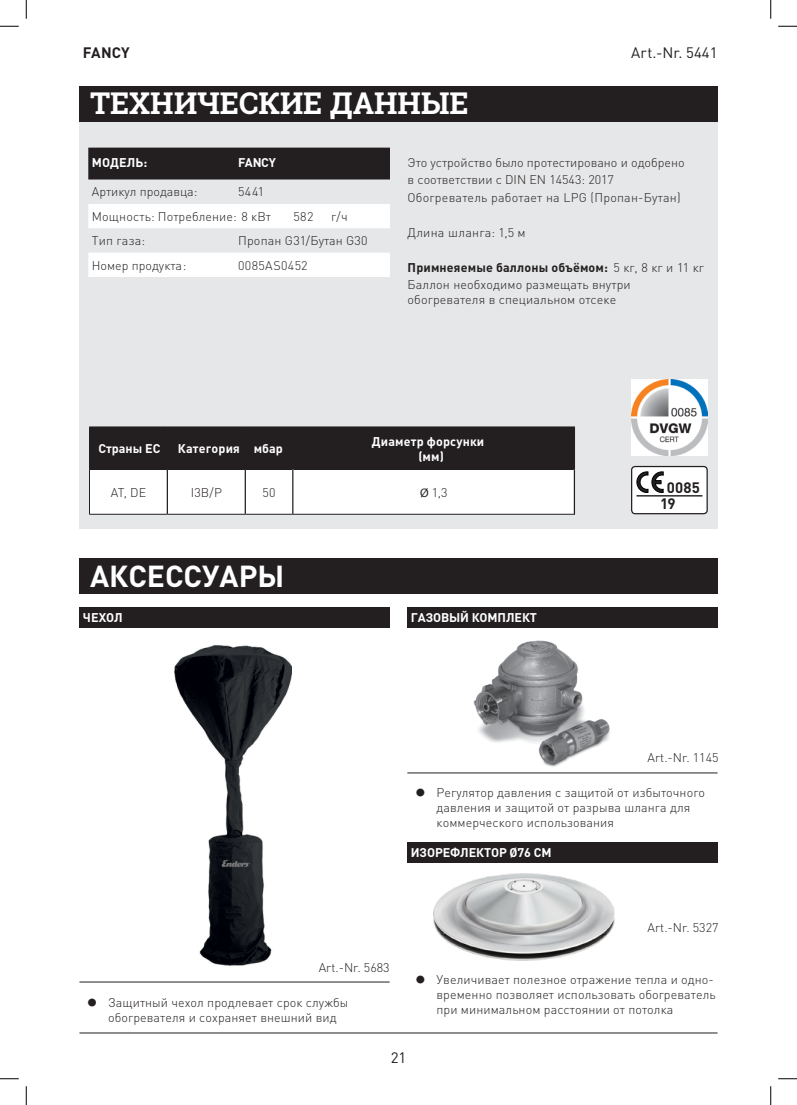
<style>
.page{position:relative;width:797px;height:1105px;background:#fff}
.page>*{position:absolute;margin:0;border:0;box-sizing:border-box;transform-origin:0 0}
.t1{font:700 30px "Roboto Slab";color:#fff}
.t2{font:700 30px "DIN Pro";color:#fff}
.t3{font:15px "DIN Pro";color:#231f20}
.t4{font:700 15px/16.8px "DIN Pro";letter-spacing:.005em;color:#231f20}
.t5{font:300 12.5px/15px "DIN Pro";letter-spacing:.005em;color:#231f20}
.t6{font:700 12.5px/15px "DIN Pro";color:#fff;text-align:center}
.t7{font:300 12.5px "DIN Pro";letter-spacing:.03em;color:#231f20}
.s1{font-weight:700}
.s2{font-family:"Myriad Pro";font-weight:400}
.s3{font-family:"PF Din Text Cond Pro"}
</style>
<div class="page">
<div style="left:79px;top:122px;width:638px;height:406px;background:#e6e7e8"></div>
<hr style="left:79px;top:1032px;width:638px;height:1px;background:#231f20">
<div style="left:631px;top:466px;width:76px;height:48px;background:#fff;border-radius:4px"></div>
<div style="left:631px;top:466px;width:76px;height:48px;border:1px solid #231f20;border-radius:4px"></div>
<div style="left:88px;top:148px;width:302px;height:31px;background:#231f20"></div>
<svg style="left:88px;top:204px;width:302px;height:73px"></svg>
<svg style="left:90px;top:428px;width:484px;height:86px;background:#939292"></svg>
<hr style="left:167px;top:427px;width:1px;height:42px;background:#231f20">
<hr style="left:245px;top:427px;width:1px;height:42px;background:#231f20">
<hr style="left:167px;top:470px;width:1px;height:44px;background:#231f20">
<hr style="left:245px;top:470px;width:1px;height:44px;background:#231f20">
<hr style="left:89px;top:427px;width:78px;height:1px;background:#231f20">
<hr style="left:89px;top:427px;width:1px;height:42px;background:#231f20">
<hr style="left:167px;top:427px;width:78px;height:1px;background:#231f20">
<hr style="left:245px;top:427px;width:48px;height:1px;background:#231f20">
<hr style="left:293px;top:427px;width:282px;height:1px;background:#231f20">
<hr style="left:89px;top:469px;width:78px;height:1px;background:#231f20">
<hr style="left:89px;top:470px;width:1px;height:44px;background:#231f20">
<hr style="left:167px;top:469px;width:78px;height:1px;background:#231f20">
<hr style="left:245px;top:469px;width:47px;height:1px;background:#231f20">
<hr style="left:293px;top:469px;width:281px;height:1px;background:#231f20">
<hr style="left:89px;top:514px;width:78px;height:1px;background:#231f20">
<hr style="left:167px;top:514px;width:78px;height:1px;background:#231f20">
<hr style="left:245px;top:514px;width:48px;height:1px;background:#231f20">
<hr style="left:293px;top:514px;width:282px;height:1px;background:#231f20">
<hr style="left:292px;top:427px;width:1px;height:42px;background:#231f20">
<hr style="left:574px;top:427px;width:1px;height:42px;background:#231f20">
<hr style="left:292px;top:469px;width:1px;height:45px;background:#231f20">
<hr style="left:574px;top:469px;width:1px;height:45px;background:#231f20">
<svg style="left:636px;top:471px;width:28px;height:22px"></svg>
<hr style="left:636px;top:495px;width:66px;height:1px;background:#000">
<div style="left:79px;top:86px;width:638px;height:35px;background:#231f20"></div>
<img style="left:631px;top:379px;width:76px;height:77px">
<img style="left:427px;top:627px;width:234px;height:146px">
<div style="left:79px;top:559px;width:638px;height:35px;background:#231f20"></div>
<hr style="left:79px;top:982px;width:310px;height:1px;background:#231f20">
<hr style="left:407px;top:773px;width:310px;height:1px;background:#231f20">
<div style="left:407px;top:607px;width:310px;height:20px;background:#231f20"></div>
<img style="left:174px;top:645px;width:117px;height:321px">
<div style="left:407px;top:842px;width:310px;height:21px;background:#231f20"></div>
<div style="left:79px;top:607px;width:310px;height:20px;background:#231f20"></div>
<svg style="left:0;top:25px;width:19px;height:2px"></svg>
<svg style="left:778px;top:25px;width:19px;height:2px"></svg>
<svg style="left:0;top:1078px;width:19px;height:1px"></svg>
<svg style="left:778px;top:1078px;width:19px;height:1px"></svg>
<svg style="left:25px;top:0;width:2px;height:19px"></svg>
<svg style="left:25px;top:1086px;width:2px;height:19px"></svg>
<svg style="left:770px;top:0;width:1px;height:19px"></svg>
<svg style="left:770px;top:1086px;width:1px;height:19px"></svg>
<img style="left:433px;top:873px;width:182px;height:88px">
<p class="t4" style="left:83px;top:43px;width:48px">FANCY</p>
<p class="t3" style="left:631px;top:42px;width:88px">Art.-Nr. 5441</p>
<h1 class="t1" style="left:90px;top:83px;width:380px">ТЕХНИЧЕСКИЕ ДАННЫЕ</h1>
<p class="t6" style="left:92px;top:154px;width:57px">МОДЕЛЬ:</p>
<p class="t6" style="left:238px;top:154px;width:39px">FANCY</p>
<p class="t5" style="left:92px;top:184px;width:107px">Артикул продавца:</p>
<p class="t5" style="left:92px;top:179px;width:181px;line-height:24.4px;text-indent:146px">5441<br>Мощность: Потребление: 8 кВт</p>
<p class="t5" style="left:293px;top:208px;width:21px">582</p>
<p class="t5" style="left:331px;top:208px;width:18px">г/ч</p>
<p class="t5" style="left:92px;top:233px;width:55px">Тип газа:</p>
<p class="t5" style="left:238px;top:233px;width:131px">Пропан G31/Бутан G30</p>
<p class="t5" style="left:92px;top:257px;width:96px">Номер продукта:</p>
<p class="t7" style="left:238px;top:257px;width:71px">0085AS0452</p>
<p class="t5" style="left:407px;top:153px;width:278px;line-height:17.5px">Это устройство было протестировано и одобрено в соответствии с DIN EN 14543: 2017<br>Обогреватель работает на LPG (Пропан-Бутан)</p>
<p class="t5" style="left:407px;top:224px;width:119px">Длина шланга: 1,5 м</p>
<p class="t5" style="left:407px;top:258px;width:298px;line-height:17.5px"><span class="s1">Примнеяемые баллоны объёмом:</span> 5 кг, 8 кг и 11 кг<br>Баллон необходимо размещать внутри</p>
<p class="t5" style="left:407px;top:292px;width:210px">обогревателя в специальном отсеке</p>
<p class="t6" style="left:98px;top:440px;width:64px">Страны ЕС</p>
<p class="t6" style="left:178px;top:440px;width:107px">Категория мбар</p>
<p class="t6" style="left:372px;top:433px;width:114px">Диаметр форсунки (мм)</p>
<p class="t5" style="left:111px;top:484px;width:37px">AT, DE</p>
<p class="t5" style="left:191px;top:484px;width:33px">I3B/P</p>
<p class="t5" style="left:262px;top:484px;width:15px">50</p>
<p class="t5" style="left:420px;top:484px;width:29px"><span class="s2">Ø</span> 1,3</p>
<p class="t4" style="left:660px;top:478px;width:41px;text-indent:7px">0085<br>19</p>
<h1 class="t2" style="left:90px;top:556px;width:196px">АКСЕССУАРЫ</h1>
<p class="t6" style="left:83px;top:609px;width:41px">ЧЕХОЛ</p>
<p class="t6" style="left:411px;top:609px;width:128px">ГАЗОВЫЙ КОМПЛЕКТ</p>
<p class="t5" style="left:647px;top:749px;width:72px">Art.-Nr. 1145</p>
<p class="t5" style="left:436px;top:784px;width:270px;text-indent:-21px"><span class="s3">●</span> Регулятор давления с защитой от избыточного давления и защитой от разрыва шланга для коммерческого использования</p>
<p class="t6" style="left:411px;top:845px;width:142px">ИЗОРЕФЛЕКТОР Ø76 СМ</p>
<p class="t5" style="left:319px;top:959px;width:72px">Art.-Nr. 5683</p>
<p class="t5" style="left:108px;top:994px;width:242px;text-indent:-21px"><span class="s3">●</span> Защитный чехол продлевает срок службы обогревателя и сохраняет внешний вид</p>
<p class="t3" style="left:391px;top:1047px;width:17px">21</p>
<p class="t5" style="left:647px;top:919px;width:72px">Art.-Nr. 5327</p>
<p class="t5" style="left:436px;top:971px;width:280px;text-indent:-21px"><span class="s3">●</span> Увеличивает полезное отражение тепла и одно&shy;временно позволяет использовать обогреватель при минимальном расстоянии от потолка</p>
</div>
